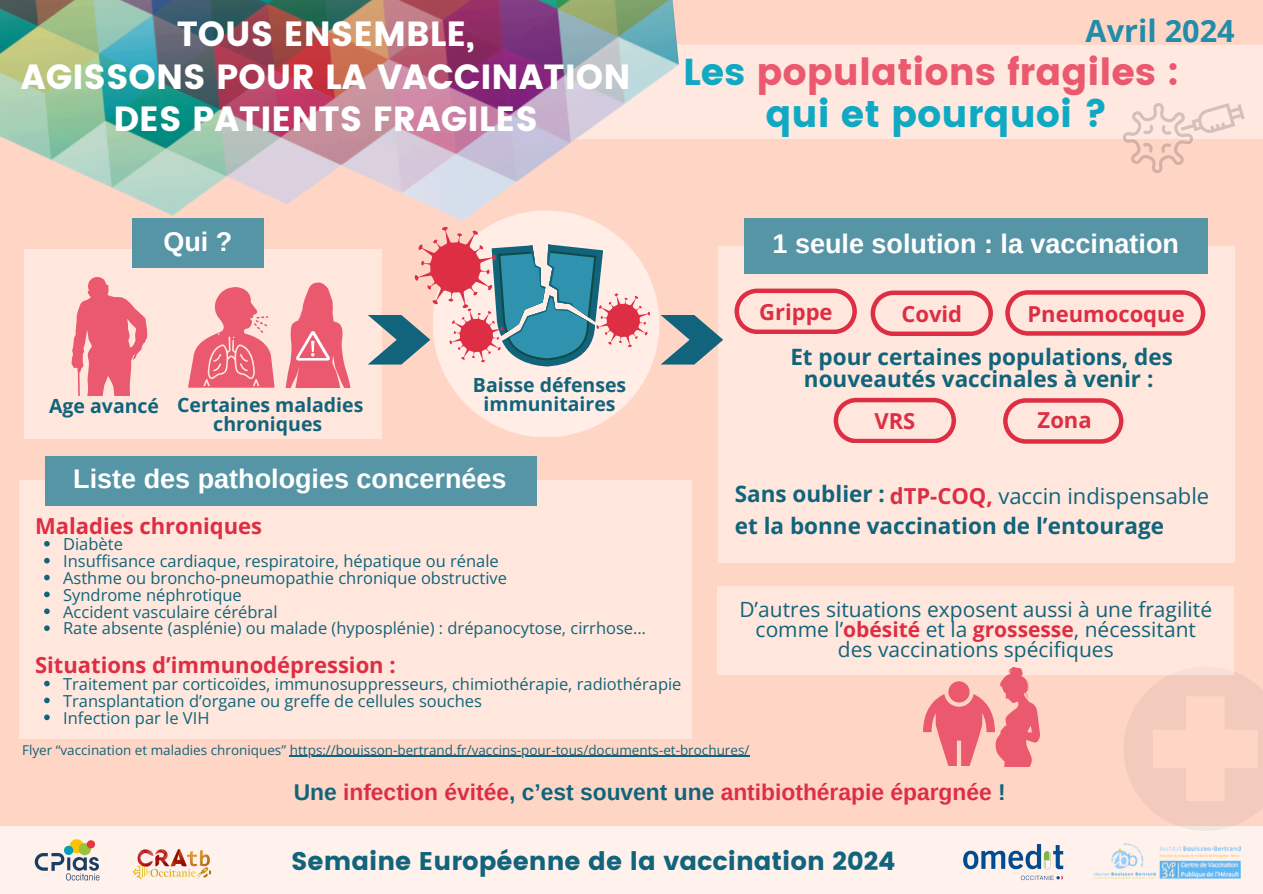
<style>
.page{position:relative;width:1263px;height:894px;background:#fff}
.page>*{position:absolute;margin:0;border:0;box-sizing:border-box;transform-origin:0 0}
.t1{font:37.35px/41.7px "Poppins";color:#ea596e;text-align:center}
.t2{font:34.8px/42.8px "Poppins";color:#fff;text-align:center}
.t3{font:700 30.6px "Open Sans";color:#238ca9}
.t4{font:700 27px "Arimo";color:#fff}
.t5{font:25.5px "Poppins";color:#11647b}
.t6{font:700 22.8px "Arimo";color:#dd2e44}
.t7{font:700 22.5px/22.5px "Open Sans";color:#11647b;text-align:center}
.t8{font:700 22.05px "Open Sans";color:#dd2e44}
.t9{font:22.05px "Open Sans";color:#11647b}
.t10{font:21px/20.2px "Open Sans";color:#11647b;text-align:center}
.t11{font:700 19.5px/19.2px "Open Sans";color:#11647b;text-align:center}
.t12{font:16.5px "Open Sans";color:#11647b}
.t13{font:13.5px "Open Sans";color:#11647b}
.s1{color:#10a9c4}
.s2{font-weight:700;font-size:22.5px}
.s3{font-weight:700;color:#dd2e44}
.s4{color:#11647b}
</style>
<div class="page">
<div style="left:0;top:0;width:1263px;height:893px;background:#ffd6c6"></div>
<div style="left:0;top:826px;width:1263px;height:67px;background:#fff2ed"></div>
<div style="left:692px;top:45px;width:571px;height:94px;background:#ffe8e0"></div>
<svg style="left:1123px;top:672px;width:140px;height:158px"></svg>
<svg style="left:1112px;top:61px;width:138px;height:113px"></svg>
<div style="left:25px;top:249px;width:357px;height:190px;background:#ffe7dd"></div>
<div style="left:19px;top:480px;width:673px;height:258px;background:#ffe7dd"></div>
<svg style="left:72px;top:277px;width:75px;height:118px"></svg>
<div style="left:718px;top:246px;width:516px;height:317px;background:#ffe7dd"></div>
<div style="left:433px;top:210px;width:226px;height:227px;background:#fff1eb;border-radius:50%"></div>
<svg style="left:368px;top:266px;width:282px;height:100px"></svg>
<div style="left:132px;top:219px;width:132px;height:49px;background:#5695a6"></div>
<div style="left:744px;top:219px;width:463px;height:55px;background:#5695a6"></div>
<div style="left:718px;top:585px;width:516px;height:89px;background:#ffe7dd"></div>
<div style="left:46px;top:455px;width:491px;height:50px;background:#5695a6"></div>
<svg style="left:661px;top:315px;width:62px;height:49px"></svg>
<svg style="left:834px;top:397px;width:122px;height:45px"></svg>
<svg style="left:1003px;top:398px;width:120px;height:45px"></svg>
<img style="left:132px;top:849px;width:80px;height:29px">
<img style="left:34px;top:839px;width:66px;height:42px">
<img style="left:1093px;top:843px;width:148px;height:36px">
<img style="left:963px;top:844px;width:101px;height:37px">
<svg style="left:871px;top:290px;width:122px;height:45px"></svg>
<svg style="left:734px;top:288px;width:123px;height:45px"></svg>
<svg style="left:1005px;top:290px;width:200px;height:45px"></svg>
<svg style="left:923px;top:667px;width:117px;height:99px"></svg>
<svg style="left:44px;top:680px;width:6px;height:6px"></svg>
<svg style="left:44px;top:697px;width:6px;height:6px"></svg>
<svg style="left:44px;top:714px;width:6px;height:6px"></svg>
<svg style="left:44px;top:541px;width:6px;height:5px"></svg>
<svg style="left:44px;top:557px;width:6px;height:6px"></svg>
<svg style="left:44px;top:574px;width:6px;height:6px"></svg>
<svg style="left:44px;top:591px;width:6px;height:6px"></svg>
<svg style="left:44px;top:608px;width:6px;height:6px"></svg>
<svg style="left:44px;top:625px;width:6px;height:5px"></svg>
<hr style="left:290px;top:755px;width:460px;height:1px;background:#11647b">
<img style="left:0;top:0;width:692px;height:266px">
<svg style="left:188px;top:287px;width:87px;height:100px"></svg>
<svg style="left:285px;top:282px;width:66px;height:105px"></svg>
<p class="t2" style="left:21px;top:12px;width:611px">TOUS ENSEMBLE,<br>AGISSONS POUR LA VACCINATION<br>DES PATIENTS FRAGILES</p>
<h1 class="t4" style="left:164px;top:227px;width:70px">Qui ?</h1>
<h6 class="t11" style="left:49px;top:396px;width:112px">Age avancé</h6>
<h6 class="t11" style="left:177px;top:394px;width:188px">Certaines maladies chroniques</h6>
<p class="t11" style="left:473px;top:375px;width:155px">Baisse défenses immunitaires</p>
<p class="t3" style="left:1086px;top:9px;width:151px">Avril 2024</p>
<p class="t1" style="left:683px;top:51px;width:497px"><span class="s1">Les</span> populations fragiles : <span class="s1">qui et pourquoi ?</span></p>
<h6 class="t4" style="left:773px;top:229px;width:408px">1 seule solution : la vaccination</h6>
<h4 class="t8" style="left:759px;top:296px;width:75px">Grippe</h4>
<p class="t8" style="left:901px;top:298px;width:62px">Covid</p>
<h4 class="t8" style="left:1027px;top:298px;width:159px">Pneumocoque</h4>
<h6 class="t7" style="left:790px;top:344px;width:384px">Et pour certaines populations, des nouveautés vaccinales à venir :</h6>
<h2 class="t8" style="left:874px;top:405px;width:42px">VRS</h2>
<p class="t8" style="left:1038px;top:404px;width:56px">Zona</p>
<h3 class="t4" style="left:73px;top:464px;width:435px">Liste des pathologies concernées</h3>
<p class="t8" style="left:35px;top:510px;width:229px">Maladies chroniques</p>
<p class="t12" style="left:63px;top:532px;width:61px">Diabète</p>
<p class="t12" style="left:63px;top:549px;width:437px">Insuffisance cardiaque, respiratoire, hépatique ou rénale</p>
<p class="t12" style="left:63px;top:566px;width:445px">Asthme ou broncho-pneumopathie chronique obstructive</p>
<p class="t12" style="left:63px;top:582px;width:180px">Syndrome néphrotique</p>
<p class="t12" style="left:63px;top:599px;width:216px">Accident vasculaire cérébral</p>
<h4 class="t12" style="left:63px;top:616px;width:584px">Rate absente (asplénie) ou malade (hyposplénie) : drépanocytose, cirrhose…</h4>
<h6 class="t8" style="left:35px;top:649px;width:362px">Situations d’immunodépression :</h6>
<h5 class="t12" style="left:63px;top:672px;width:620px">Traitement par corticoïdes, immunosuppresseurs, chimiothérapie, radiothérapie</h5>
<h6 class="t12" style="left:63px;top:688px;width:420px">Transplantation d’organe ou greffe de cellules souches</h6>
<h6 class="t12" style="left:63px;top:705px;width:148px">Infection par le VIH</h6>
<p class="t9" style="left:735px;top:480px;width:476px"><span class="s2">Sans oublier :</span> <span class="s3">dTP-COQ,</span> vaccin indispensable</p>
<h6 class="t7" style="left:735px;top:514px;width:431px">et la bonne vaccination de l’entourage</h6>
<h6 class="t10" style="left:739px;top:598px;width:474px">D’autres situations exposent aussi à une fragilité comme l’<span class="s3">obésité</span> et la <span class="s3">grossesse</span>, nécessitant des vaccinations spécifiques</h6>
<p class="t13" style="left:22px;top:740px;width:729px">Flyer “vaccination et maladies chroniques” https://bouisson-bertrand.fr/vaccins-pour-tous/documents-et-brochures/</p>
<p class="t6" style="left:294px;top:779px;width:713px"><span class="s4">Une</span> infection évitée<span class="s4">, c’est souvent une</span> antibiothérapie épargnée <span class="s4">!</span></p>
<p class="t5" style="left:291px;top:845px;width:606px">Semaine Européenne de la vaccination 2024</p>
</div>
